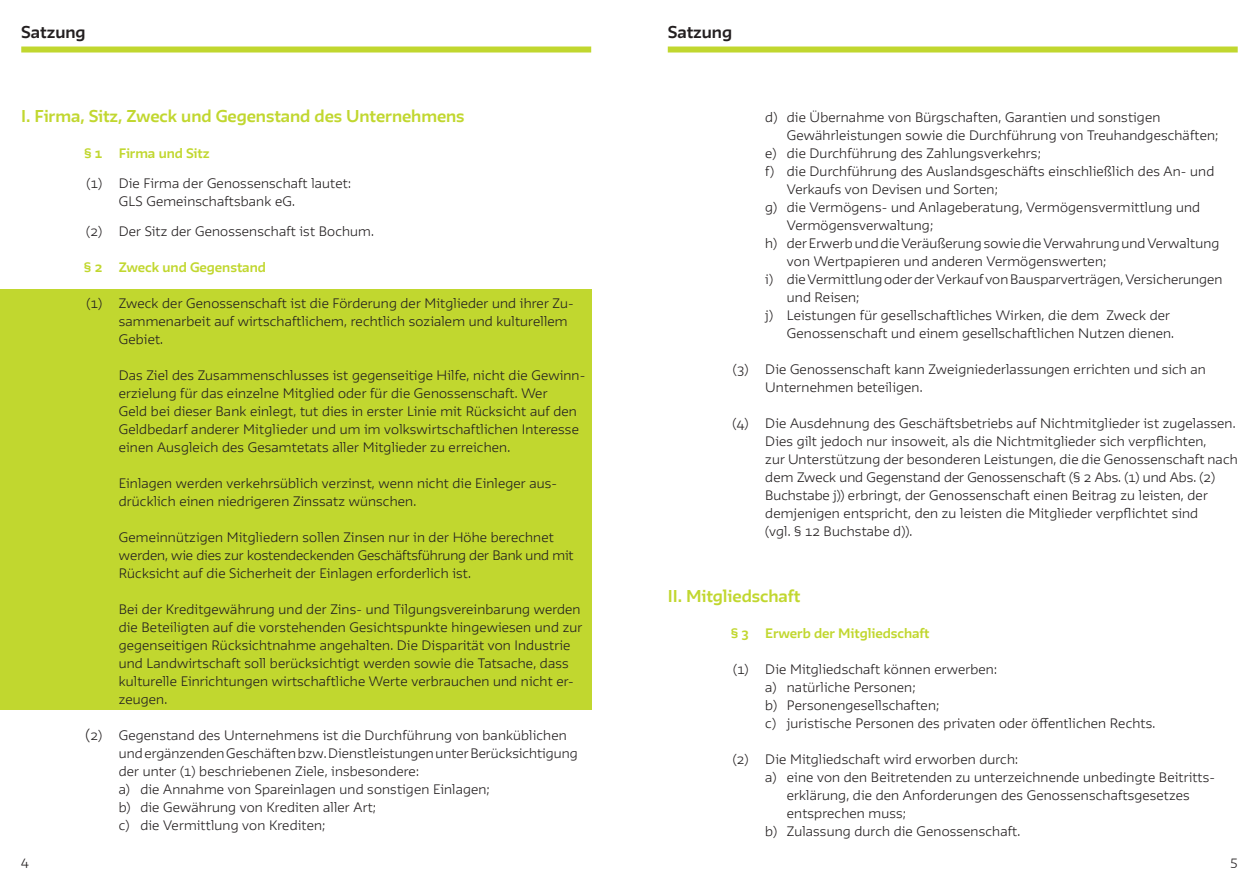
<style>
.page{position:relative;width:1259px;height:893px;background:#fff}
.page>*{position:absolute;margin:0;border:0;box-sizing:border-box;transform-origin:0 0}
.t1{font:700 15px "GLS Irma";letter-spacing:-.005em;color:#c1d72f}
.t2{font:700 15px "GLS Irma";letter-spacing:-.005em;color:#231f20}
.t3{font:300 12px/18px "GLS Irma";letter-spacing:.015em;color:#231f20}
.t4{font:700 12px "GLS Irma";letter-spacing:-.005em;color:#c1d72f}
.s1{font-size:13.5px}
</style>
<div class="page">
<div style="left:0;top:290px;width:591px;height:420px;background:#c1d72f"></div>
<div style="left:21px;top:47px;width:570px;height:6px;background:#c1d72f"></div>
<div style="left:668px;top:47px;width:569px;height:6px;background:#c1d72f"></div>
<p class="t2" style="left:21px;top:22px;width:66px">Satzung</p>
<p class="t2" style="left:668px;top:22px;width:66px">Satzung</p>
<p class="t1" style="left:21px;top:106px;width:445px">I. Firma, Sitz, Zweck und Gegenstand des Unternehmens</p>
<p class="t4" style="left:84px;top:145px;width:20px">§ 1</p>
<p class="t4" style="left:119px;top:145px;width:92px">Firma und Sitz</p>
<p class="t3" style="left:119px;top:173px;width:234px;text-indent:-32px">(1) Die Firma der Genossenschaft lautet:<br>GLS Gemeinschaftsbank eG.</p>
<p class="t3" style="left:86px;top:221px;width:289px">(2) Der Sitz der Genossenschaft ist Bochum.</p>
<p class="t4" style="left:84px;top:259px;width:20px">§ 2</p>
<p class="t4" style="left:119px;top:259px;width:149px">Zweck und Gegenstand</p>
<p class="t3" style="left:119px;top:293px;width:456px;text-indent:-32px">(1) Zweck der Genossenschaft ist die Förderung der Mitglieder und ihrer Zu&shy;sammenarbeit auf wirtschaftlichem, rechtlich sozialem und kulturellem<br>Gebiet.</p>
<p class="t3" style="left:119px;top:365px;width:468px">Das Ziel des Zusammenschlusses ist gegenseitige Hilfe, nicht die Gewinn&shy;erzielung für das einzelne Mitglied oder für die Genossenschaft. Wer<br>Geld bei dieser Bank einlegt, tut dies in erster Linie mit Rücksicht auf den Geldbedarf anderer Mitglieder und um im volkswirtschaftlichen Interesse einen Ausgleich des Gesamtetats aller Mitglieder zu erreichen.</p>
<p class="t3" style="left:119px;top:473px;width:440px">Einlagen werden verkehrsüblich verzinst, wenn nicht die Einleger aus&shy;drücklich einen niedrigeren Zinssatz wünschen.</p>
<p class="t3" style="left:119px;top:527px;width:456px">Gemeinnützigen Mitgliedern sollen Zinsen nur in der Höhe berechnet werden, wie dies zur kostendeckenden Geschäftsführung der Bank und mit<br>Rücksicht auf die Sicherheit der Einlagen erforderlich ist.</p>
<p class="t3" style="left:119px;top:599px;width:465px">Bei der Kreditgewährung und der Zins- und Tilgungsvereinbarung werden die Beteiligten auf die vorstehenden Gesichtspunkte hingewiesen und zur gegenseitigen Rücksichtnahme angehalten. Die Disparität von Industrie und Landwirtschaft soll berücksichtigt werden sowie die Tatsache, dass kulturelle Einrichtungen wirtschaftliche Werte verbrauchen und nicht er&shy;zeugen.</p>
<p class="t3" style="left:119px;top:725px;width:460px;text-indent:-33px"><span class="s1">(</span>2) Gegenstand des Unternehmens ist die Durchführung von banküblichen und ergänzenden Geschäften bzw. Dienstleistungen unter Berücksichtigung der unter (1) beschriebenen Ziele, insbesondere:<br>a) die Annahme von Spareinlagen und sonstigen Einlagen;<br>b) die Gewährung von Krediten aller Art;<br>c) die Vermittlung von Krediten;</p>
<p class="t3" style="left:765px;top:107px;width:396px">d) die Übernahme von Bürgschaften, Garantien und sonstigen</p>
<p class="t3" style="left:787px;top:125px;width:433px">Gewährleistungen sowie die Durchführung von Treuhandgeschäften;</p>
<p class="t3" style="left:765px;top:143px;width:277px">e) die Durchführung des Zahlungsverkehrs;</p>
<p class="t3" style="left:765px;top:161px;width:450px">f) die Durchführung des Auslandsgeschäfts einschließlich des An- und</p>
<p class="t3" style="left:787px;top:179px;width:213px">Verkaufs von Devisen und Sorten;</p>
<p class="t3" style="left:765px;top:197px;width:436px">g) die Vermögens- und Anlageberatung, Vermögensvermittlung und</p>
<p class="t3" style="left:787px;top:215px;width:148px">Vermögensverwaltung;</p>
<p class="t3" style="left:765px;top:233px;width:455px">h) der Erwerb und die Veräußerung sowie die Verwahrung und Verwaltung</p>
<p class="t3" style="left:787px;top:251px;width:321px">von Wertpapieren und anderen Vermögenswerten;</p>
<p class="t3" style="left:765px;top:269px;width:459px">i) die Vermittlung oder der Verkauf von Bausparverträgen, Versicherungen</p>
<p class="t3" style="left:787px;top:287px;width:74px">und Reisen;</p>
<p class="t3" style="left:765px;top:305px;width:406px">j) Leistungen für gesellschaftliches Wirken, die dem Zweck der</p>
<p class="t3" style="left:787px;top:323px;width:389px">Genossenschaft und einem gesellschaftlichen Nutzen dienen.</p>
<p class="t3" style="left:765px;top:359px;width:442px;text-indent:-32px">(3) Die Genossenschaft kann Zweigniederlassungen errichten und sich an<br>Unternehmen beteiligen.</p>
<p class="t3" style="left:765px;top:413px;width:474px;text-indent:-33px">(4) Die Ausdehnung des Geschäftsbetriebs auf Nichtmitglieder ist zugelassen.<br>Dies gilt jedoch nur insoweit, als die Nichtmitglieder sich verpflichten,<br>zur Unterstützung der besonderen Leistungen, die die Genossenschaft nach dem Zweck und Gegenstand der Genossenschaft (§ 2 Abs. (1) und Abs. (2)<br>Buchstabe j)) erbringt, der Genossenschaft einen Beitrag zu leisten, der demjenigen entspricht, den zu leisten die Mitglieder verpflichtet sind<br>(vgl. § 12 Buchstabe d)).</p>
<p class="t1" style="left:668px;top:586px;width:134px">II. Mitgliedschaft</p>
<p class="t4" style="left:730px;top:625px;width:20px">§ 3</p>
<p class="t4" style="left:765px;top:625px;width:166px">Erwerb der Mitgliedschaft</p>
<p class="t3" style="left:765px;top:659px;width:391px;text-indent:-32px">(1) Die Mitgliedschaft können erwerben:<br>a) natürliche Personen;<br>b) Personengesellschaften;<br>c) juristische Personen des privaten oder öffentlichen Rechts.</p>
<p class="t3" style="left:732px;top:749px;width:287px">(2) Die Mitgliedschaft wird erworben durch:</p>
<p class="t3" style="left:765px;top:767px;width:451px">a) eine von den Beitretenden zu unterzeichnende unbedingte Beitritts-</p>
<p class="t3" style="left:787px;top:785px;width:404px">erklärung, die den Anforderungen des Genossenschaftsgesetzes</p>
<p class="t3" style="left:787px;top:803px;width:121px">entsprechen muss;</p>
<p class="t3" style="left:765px;top:821px;width:256px">b) Zulassung durch die Genossenschaft.</p>
<p class="t3" style="left:21px;top:851px;width:9px">4</p>
<p class="t3" style="left:1230px;top:851px;width:9px">5</p>
</div>
